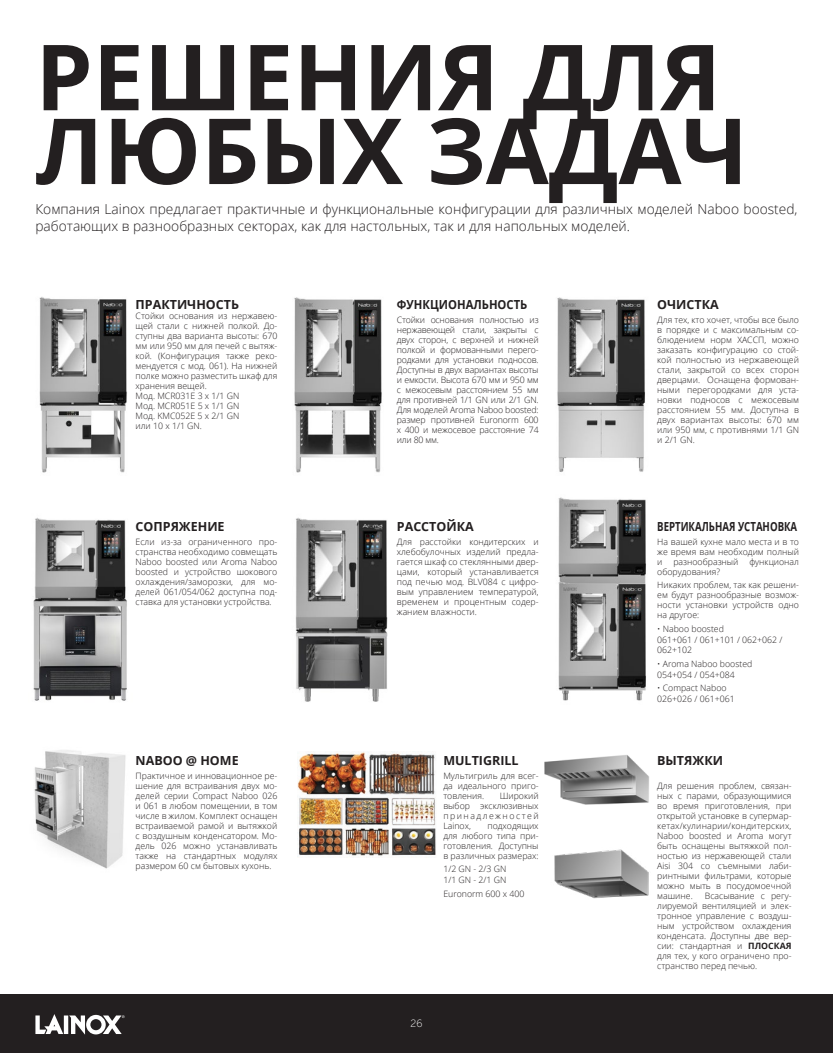
<style>
.page{position:relative;width:833px;height:1053px;background:#fff}
.page>*{position:absolute;margin:0;border:0;box-sizing:border-box;transform-origin:0 0}
.t1{font:700 91.25px "Open Sans";color:#231f20}
.t2{font:300 13.75px/16.5px "Open Sans";color:#231f20}
.t3{font:700 12.5px "Open Sans";color:#231f20}
.t4{font:700 12.5px "Open Sans";color:#231f20;scale:.77 1}
.t5{font:700 12.5px "Open Sans";color:#231f20;scale:.9 1}
.t6{font:300 10px "Benton Sans";color:#fff}
.t7{font:300 8.75px/10px "Open Sans";color:#231f20;text-align:justify}
.s1{font-weight:700}
</style>
<div class="page">
<div style="left:0;top:994px;width:833px;height:58px;background:#231f20"></div>
<svg style="left:35px;top:1014px;width:28px;height:19px"></svg>
<hr style="left:64px;top:1015px;width:4px;height:18px;background:#fff">
<svg style="left:69px;top:1014px;width:56px;height:20px"></svg>
<img style="left:557px;top:297px;width:88px;height:175px">
<img style="left:294px;top:297px;width:88px;height:176px">
<img style="left:39px;top:297px;width:88px;height:176px">
<img style="left:295px;top:517px;width:93px;height:185px">
<img style="left:33px;top:517px;width:94px;height:184px">
<img style="left:34px;top:750px;width:92px;height:119px">
<img style="left:298px;top:751px;width:138px;height:105px">
<img style="left:544px;top:755px;width:105px;height:50px">
<img style="left:554px;top:849px;width:95px;height:50px">
<img style="left:558px;top:497px;width:88px;height:204px">
<p class="t1" style="left:35px;top:13px;width:687px">РЕШЕНИЯ ДЛЯ</p>
<p class="t1" style="left:35px;top:86px;width:714px">ЛЮБЫХ ЗАДАЧ</p>
<p class="t2" style="left:35px;top:201px;width:763px">Компания Lainox предлагает практичные и функциональные конфигурации для различных моделей Naboo boosted, работающих в разнообразных секторах, как для настольных, так и для напольных моделей.</p>
<p class="t3" style="left:136px;top:296px;width:105px">ПРАКТИЧНОСТЬ</p>
<p class="t7" style="left:136px;top:311px;width:143px">Стойки основания из нержавею&shy;щей стали с нижней полкой. До&shy;ступны два варианта высоты: 670 мм или 950 мм для печей с вытяж&shy;кой. (Конфигурация также реко&shy;мендуется с мод. 061). На нижней полке можно разместить шкаф для хранения вещей.</p>
<p class="t7" style="left:136px;top:391px;width:105px">Мод. MCR031E 3 x 1/1 GN<br>Мод. MCR051E 5 x 1/1 GN</p>
<p class="t7" style="left:136px;top:411px;width:105px">Мод. KMC052E 5 x 2/1 GN</p>
<p class="t7" style="left:136px;top:421px;width:68px">или 10 x 1/1 GN.</p>
<p class="t3" style="left:136px;top:518px;width:91px">СОПРЯЖЕНИЕ</p>
<p class="t7" style="left:136px;top:536px;width:143px">Если из-за ограниченного про&shy;странства необходимо совмещать Naboo boosted или Aroma Naboo boosted и устройство шокового охлаждения/заморозки, для мо&shy;делей 061/054/062 доступна под&shy;ставка для установки устройства.</p>
<p class="t3" style="left:136px;top:751px;width:105px">NABOO @ HOME</p>
<p class="t7" style="left:136px;top:770px;width:143px">Практичное и инновационное ре&shy;шение для встраивания двух мо&shy;делей серии Compact Naboo 026 и 061 в любом помещении, в том числе в жилом. Комплект оснащен встраиваемой рамой и вытяжкой с воздушным конденсатором. Мо&shy;дель 026 можно устанавливать также на стандартных модулях размером 60 см бытовых кухонь.</p>
<p class="t5" style="left:397px;top:296px;width:147px">ФУНКЦИОНАЛЬНОСТЬ</p>
<p class="t7" style="left:397px;top:314px;width:143px">Стойки основания полностью из нержавеющей стали, закрыты с двух сторон, с верхней и нижней полкой и формованными перего&shy;родками для установки подносов.<br>Доступны в двух вариантах высоты и емкости. Высота 670 мм и 950 мм с межосевым расстоянием 55 мм для противней 1/1 GN или 2/1 GN.<br>Для моделей Aroma Naboo boosted: размер противней Euronorm 600 x 400 и межосевое расстояние 74 или 80 мм.</p>
<p class="t3" style="left:397px;top:518px;width:78px">РАССТОЙКА</p>
<p class="t7" style="left:397px;top:536px;width:143px">Для расстойки кондитерских и хлебобулочных изделий предла&shy;гается шкаф со стеклянными двер&shy;цами, который устанавливается под печью мод. BLV084 с цифро&shy;вым управлением температурой, временем и процентным содер&shy;жанием влажности.</p>
<p class="t3" style="left:443px;top:751px;width:77px">MULTIGRILL</p>
<p class="t7" style="left:443px;top:770px;width:97px">Мультигриль для всег&shy;да идеального приго&shy;товления.</p>
<p class="t7" style="left:443px;top:790px;width:97px;text-indent:56px">Широкий выбор эксклюзивных принадлежностей Lainox,</p>
<p class="t7" style="left:443px;top:820px;width:97px;text-indent:44px">подходящих для любого типа при&shy;готовления. Доступны в различных размерах:</p>
<p class="t7" style="left:443px;top:863px;width:65px">1/2 GN - 2/3 GN</p>
<p class="t7" style="left:443px;top:874px;width:65px">1/1 GN - 2/1 GN</p>
<p class="t7" style="left:443px;top:888px;width:83px">Euronorm 600 x 400</p>
<p class="t6" style="left:410px;top:1017px;width:13px">26</p>
<p class="t3" style="left:657px;top:296px;width:63px">ОЧИСТКА</p>
<p class="t7" style="left:657px;top:314px;width:143px">Для тех, кто хочет, чтобы все было в порядке и с максимальным со&shy;блюдением норм ХАССП, можно заказать конфигурацию со стой&shy;кой полностью из нержавеющей стали, закрытой со всех сторон дверцами. Оснащена формован&shy;ными перегородками для уста&shy;новки подносов с межосевым расстоянием 55 мм. Доступна в двух вариантах высоты: 670 мм или 950 мм, с противнями 1/1 GN и 2/1 GN.</p>
<p class="t4" style="left:657px;top:518px;width:183px">ВЕРТИКАЛЬНАЯ УСТАНОВКА</p>
<p class="t7" style="left:657px;top:536px;width:143px">На вашей кухне мало места и в то же время вам необходим полный и разнообразный функционал оборудования?</p>
<p class="t7" style="left:657px;top:580px;width:143px">Никаких проблем, так как решени&shy;ем будут разнообразные возмож&shy;ности установки устройств одно на другое:</p>
<p class="t7" style="left:657px;top:623px;width:68px">• Naboo boosted</p>
<p class="t7" style="left:657px;top:634px;width:127px">061+061 / 061+101 / 062+062 /<br>062+102</p>
<p class="t7" style="left:657px;top:658px;width:97px">• Aroma Naboo boosted</p>
<p class="t7" style="left:657px;top:669px;width:79px">054+054 / 054+084</p>
<p class="t7" style="left:657px;top:682px;width:71px">• Compact Naboo</p>
<p class="t7" style="left:657px;top:693px;width:79px">026+026 / 061+061</p>
<p class="t3" style="left:657px;top:751px;width:67px">ВЫТЯЖКИ</p>
<p class="t7" style="left:657px;top:780px;width:136px">Для решения проблем, связан&shy;ных с парами, образующимися во время приготовления, при открытой установке в супермар&shy;кетах/кулинарии/кондитерских, Naboo boosted и Aroma могут быть оснащены вытяжкой пол&shy;ностью из нержавеющей стали Aisi 304 со съемными лаби&shy;ринтными фильтрами, которые можно мыть в посудомоечной машине.</p>
<p class="t7" style="left:657px;top:890px;width:136px;text-indent:48px">Всасывание с регу&shy;лируемой вентиляцией и элек&shy;тронное управление с воздуш&shy;ным устройством охлаждения конденсата. Доступны две вер&shy;сии: стандартная и <span class="s1">ПЛОСКАЯ </span>для тех, у кого ограничено про&shy;странство перед печью.</p>
</div>
